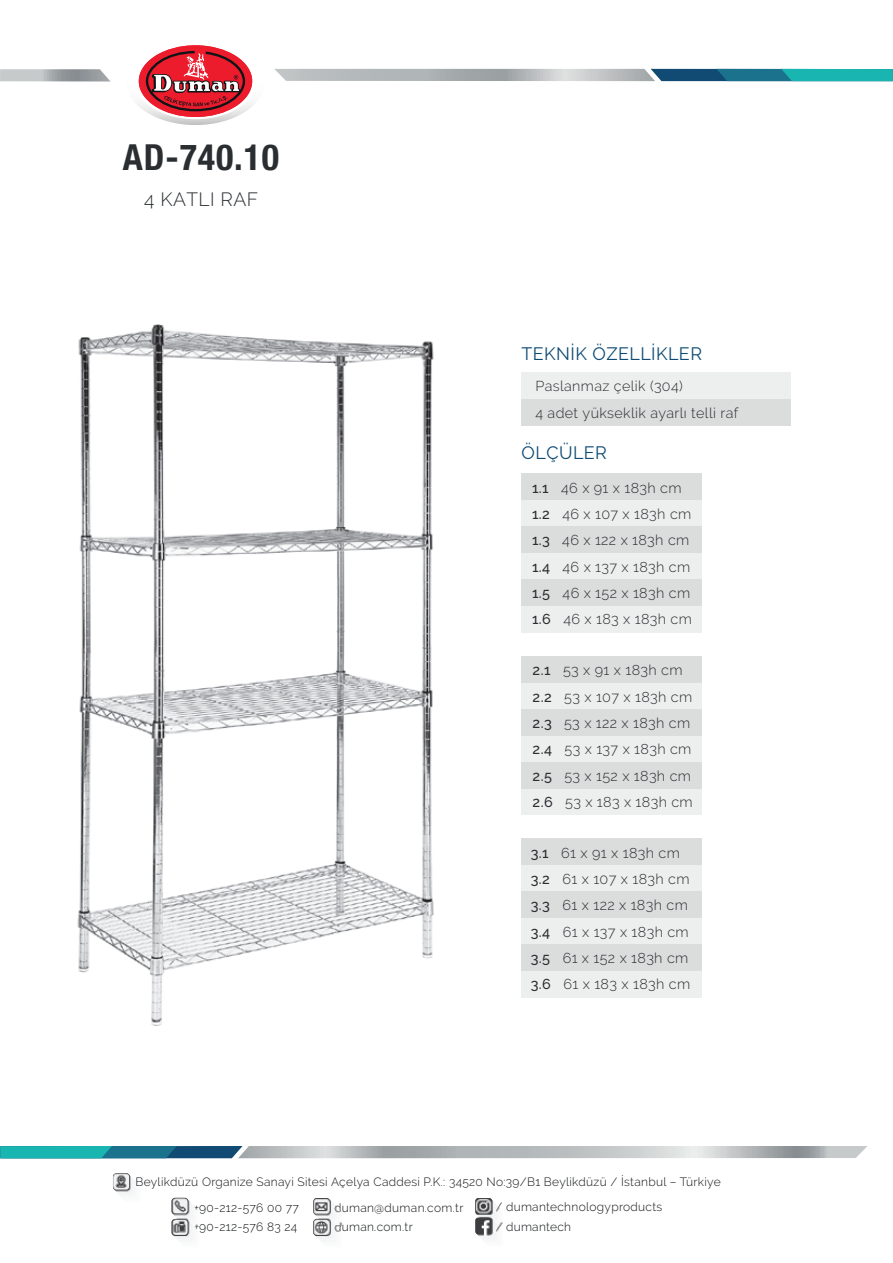
<style>
.page{position:relative;width:893px;height:1263px;background:#fff}
.page>*{position:absolute;margin:0;border:0;box-sizing:border-box;transform-origin:0 0}
.t1{font:700 condensed 36px "Helvetica Neue LT Pro";letter-spacing:.025em;color:#2a2e31}
.t2{font:300 19.2px "Raleway";letter-spacing:.025em;color:#2a2e31}
.t3{font:17.85px "Raleway";letter-spacing:.025em;color:#0f4b75}
.t4{font:300 14.4px/26.2px "Raleway";letter-spacing:.025em;color:#2a2e31}
.t5{font:300 12px/19.5px "Raleway";letter-spacing:.025em;color:#111416}
.s1{font-weight:500}
</style>
<div class="page">
<img style="left:145px;top:111px;width:101px;height:14px">
<div style="left:135px;top:43px;width:121px;height:76px;background:#fff;border-radius:50%"></div>
<div style="left:139px;top:45px;width:113px;height:72px;background:#ec1c2d;border-radius:50%"></div>
<svg style="left:0;top:51px;width:893px;height:60px"></svg>
<svg style="left:0;top:1146px;width:867px;height:12px;background:#8eafb4"></svg>
<svg style="left:313px;top:1198px;width:17px;height:38px"></svg>
<svg style="left:171px;top:1198px;width:17px;height:38px"></svg>
<div style="left:475px;top:1198px;width:17px;height:17px;background:#606163;border-radius:3px"></div>
<svg style="left:491px;top:1200px;width:12px;height:39px"></svg>
<div style="left:522px;top:372px;width:269px;height:27px;background:#edefee"></div>
<div style="left:522px;top:399px;width:269px;height:26px;background:#dbdddd"></div>
<div style="left:522px;top:500px;width:180px;height:27px;background:#edefee"></div>
<div style="left:522px;top:474px;width:180px;height:26px;background:#dbdddd"></div>
<div style="left:522px;top:553px;width:180px;height:27px;background:#edefee"></div>
<div style="left:522px;top:527px;width:180px;height:26px;background:#dbdddd"></div>
<div style="left:522px;top:606px;width:180px;height:27px;background:#edefee"></div>
<div style="left:522px;top:580px;width:180px;height:26px;background:#dbdddd"></div>
<div style="left:522px;top:683px;width:180px;height:26px;background:#edefee"></div>
<div style="left:522px;top:656px;width:180px;height:27px;background:#dbdddd"></div>
<div style="left:522px;top:736px;width:180px;height:26px;background:#edefee"></div>
<div style="left:522px;top:709px;width:180px;height:27px;background:#dbdddd"></div>
<div style="left:522px;top:789px;width:180px;height:26px;background:#edefee"></div>
<div style="left:522px;top:762px;width:180px;height:27px;background:#dbdddd"></div>
<div style="left:522px;top:865px;width:180px;height:27px;background:#edefee"></div>
<div style="left:522px;top:839px;width:180px;height:26px;background:#dbdddd"></div>
<div style="left:522px;top:918px;width:180px;height:27px;background:#edefee"></div>
<div style="left:522px;top:892px;width:180px;height:26px;background:#dbdddd"></div>
<div style="left:522px;top:971px;width:180px;height:27px;background:#edefee"></div>
<div style="left:522px;top:945px;width:180px;height:26px;background:#dbdddd"></div>
<img style="left:77px;top:324px;width:357px;height:701px">
<img style="left:113px;top:1173px;width:21px;height:22px">
<img style="left:172px;top:1215px;width:14px;height:25px">
<img style="left:313px;top:1215px;width:15px;height:25px">
<img style="left:475px;top:1198px;width:16px;height:41px">
<h1 class="t1" style="left:123px;top:136px;width:158px">AD-740.10</h1>
<h2 class="t2" style="left:144px;top:188px;width:115px">4 KATLI RAF</h2>
<p class="t3" style="left:522px;top:344px;width:182px">TEKNİK ÖZELLİKLER</p>
<p class="t4" style="left:535px;top:373px;width:204px">Paslanmaz çelik (304)<br>4 adet yükseklik ayarlı telli raf</p>
<p class="t3" style="left:522px;top:442px;width:87px">ÖLÇÜLER</p>
<p class="t4" style="left:532px;top:475px;width:161px"><span class="s1">1.1</span> 46 x 91 x 183h cm<br><span class="s1">1.2</span> 46 x 107 x 183h cm<br><span class="s1">1.3</span> 46 x 122 x 183h cm<br><span class="s1">1.4</span> 46 x 137 x 183h cm<br><span class="s1">1.5</span> 46 x 152 x 183h cm<br><span class="s1">1.6</span> 46 x 183 x 183h cm</p>
<p class="t4" style="left:533px;top:657px;width:162px"><span class="s1">2.1</span> 53 x 91 x 183h cm<br><span class="s1">2.2</span> 53 x 107 x 183h cm<br><span class="s1">2.3</span> 53 x 122 x 183h cm<br><span class="s1">2.4</span> 53 x 137 x 183h cm<br><span class="s1">2.5</span> 53 x 152 x 183h cm<br><span class="s1">2.6</span> 53 x 183 x 183h cm</p>
<p class="t4" style="left:531px;top:840px;width:161px"><span class="s1">3.1</span> 61 x 91 x 183h cm<br><span class="s1">3.2</span> 61 x 107 x 183h cm<br><span class="s1">3.3</span> 61 x 122 x 183h cm<br><span class="s1">3.4</span> 61 x 137 x 183h cm<br><span class="s1">3.5</span> 61 x 152 x 183h cm<br><span class="s1">3.6</span> 61 x 183 x 183h cm</p>
<p class="t5" style="left:334px;top:1168px;width:388px;line-height:26.1px;text-indent:-199px">Beylikdüzü Organize Sanayi Sitesi Açelya Caddesi P.K.: 34520 No:39/B1 Beylikdüzü / İstanbul – Türkiye duman@duman.com.tr</p>
<p class="t5" style="left:334px;top:1217px;width:80px">duman.com.tr</p>
<p class="t5" style="left:194px;top:1197px;width:106px">+90-212-576 00 77 +90-212-576 83 24</p>
<p class="t5" style="left:495px;top:1197px;width:168px">/ dumantechnologyproducts / dumantech</p>
</div>
